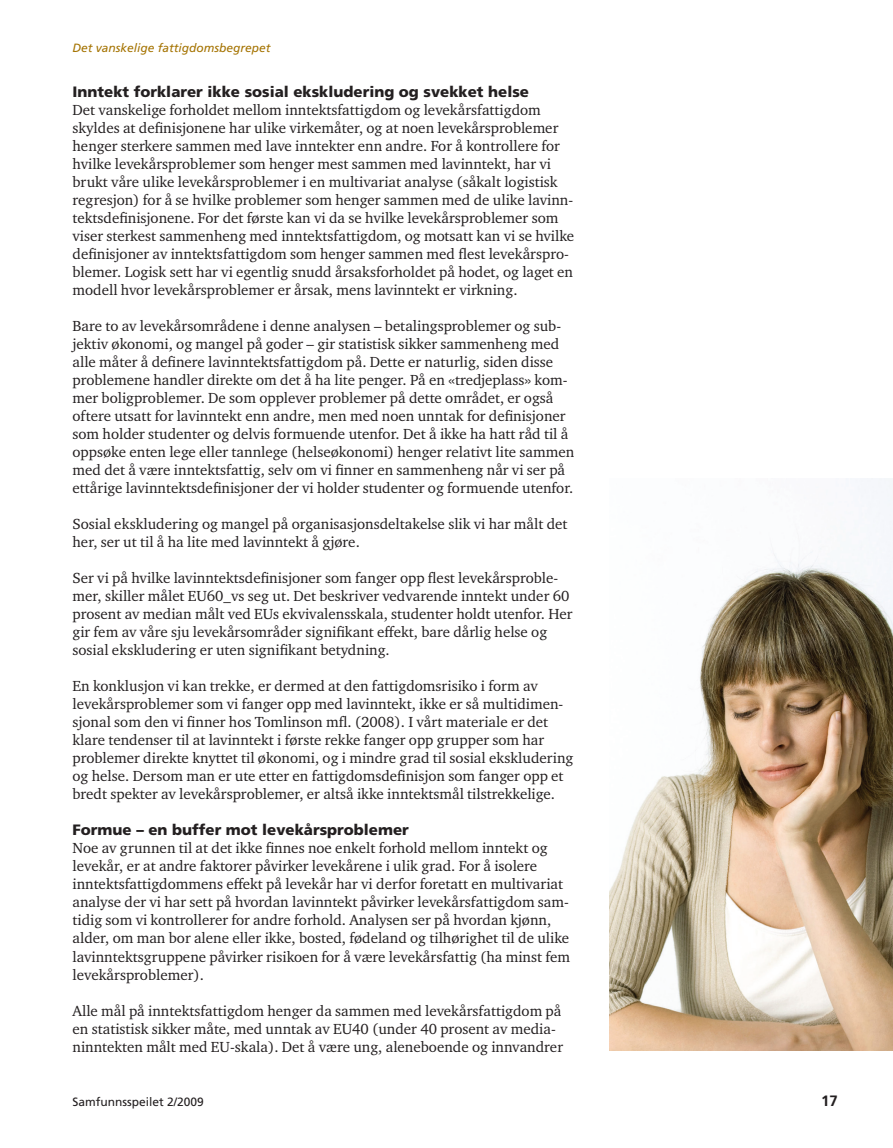
<style>
.page{position:relative;width:893px;height:1148px;background:#fff}
.page>*{position:absolute;margin:0;border:0;box-sizing:border-box;transform-origin:0 0}
.t1{font:15px/18px "Charter ITC Std";color:#231f20}
.t2{font:900 15px "Frutiger";color:#231f20}
.t3{font:700 15px "Frutiger";color:#231f20}
.t4{font:italic 12px "Frutiger";color:#a57403}
.t5{font:12px "Frutiger";color:#231f20}
</style>
<div class="page">
<img style="left:610px;top:478px;width:283px;height:572px">
<p class="t4" style="left:73px;top:41px;width:200px">Det vanskelige fattigdomsbegrepet</p>
<p class="t2" style="left:73px;top:83px;width:458px">Inntekt forklarer ikke sosial ekskludering og svekket helse</p>
<p class="t1" style="left:73px;top:101px;width:503px">Det vanskelige forholdet mellom inntektsfattigdom og levekårsfattigdom skyldes at definisjonene har ulike virkemåter, og at noen levekårsproblemer henger sterkere sammen med lave inntekter enn andre. For å kontrollere for hvilke levekårsproblemer som henger mest sammen med lavinntekt, har vi brukt våre ulike levekårsproblemer i en multivariat analyse (såkalt logistisk regresjon) for å se hvilke problemer som henger sammen med de ulike lavinn&shy;tektsdefinisjonene. For det første kan vi da se hvilke levekårsproblemer som viser sterkest sammenheng med inntektsfattigdom, og motsatt kan vi se hvilke definisjoner av inntektsfattigdom som henger sammen med flest levekårspro&shy;blemer. Logisk sett har vi egentlig snudd årsaksforholdet på hodet, og laget en modell hvor levekårsproblemer er årsak, mens lavinntekt er virkning.</p>
<p class="t1" style="left:73px;top:317px;width:503px">Bare to av levekårsområdene i denne analysen – betalingsproblemer og sub&shy;jektiv økonomi, og mangel på goder – gir statistisk sikker sammenheng med alle måter å definere lavinntektsfattigdom på. Dette er naturlig, siden disse problemene handler direkte om det å ha lite penger. På en «tredjeplass» kom&shy;mer boligproblemer. De som opplever problemer på dette området, er også oftere utsatt for lavinntekt enn andre, men med noen unntak for definisjoner som holder studenter og delvis formuende utenfor. Det å ikke ha hatt råd til å oppsøke enten lege eller tannlege (helseøkonomi) henger relativt lite sammen med det å være inntektsfattig, selv om vi finner en sammenheng når vi ser på ettårige lavinntektsdefinisjoner der vi holder studenter og formuende utenfor.</p>
<p class="t1" style="left:73px;top:515px;width:496px">Sosial ekskludering og mangel på organisasjonsdeltakelse slik vi har målt det her, ser ut til å ha lite med lavinntekt å gjøre.</p>
<p class="t1" style="left:73px;top:569px;width:502px">Ser vi på hvilke lavinntektsdefinisjoner som fanger opp flest levekårsproble&shy;mer, skiller målet EU60_vs seg ut. Det beskriver vedvarende inntekt under 60 prosent av median målt ved EUs ekvivalensskala, studenter holdt utenfor. Her gir fem av våre sju levekårsområder signifikant effekt, bare dårlig helse og sosial ekskludering er uten signifikant betydning.</p>
<p class="t1" style="left:73px;top:677px;width:502px">En konklusjon vi kan trekke, er dermed at den fattigdomsrisiko i form av levekårsproblemer som vi fanger opp med lavinntekt, ikke er så multidimen&shy;sjonal som den vi finner hos Tomlinson mfl. (2008). I vårt materiale er det klare tendenser til at lavinntekt i første rekke fanger opp grupper som har problemer direkte knyttet til økonomi, og i mindre grad til sosial ekskludering og helse. Dersom man er ute etter en fattigdomsdefinisjon som fanger opp et bredt spekter av levekårsproblemer, er altså ikke inntektsmål tilstrekkelige.</p>
<p class="t2" style="left:73px;top:821px;width:338px">Formue – en buffer mot levekårsproblemer</p>
<p class="t1" style="left:73px;top:839px;width:499px">Noe av grunnen til at det ikke finnes noe enkelt forhold mellom inntekt og levekår, er at andre faktorer påvirker levekårene i ulik grad. For å isolere inntektsfattigdommens effekt på levekår har vi derfor foretatt en multivariat analyse der vi har sett på hvordan lavinntekt påvirker levekårsfattigdom sam&shy;tidig som vi kontrollerer for andre forhold. Analysen ser på hvordan kjønn, alder, om man bor alene eller ikke, bosted, fødeland og tilhørighet til de ulike lavinntektsgruppene påvirker risikoen for å være levekårsfattig (ha minst fem levekårsproblemer).</p>
<p class="t1" style="left:73px;top:1001px;width:492px">Alle mål på inntektsfattigdom henger da sammen med levekårsfattigdom på en statistisk sikker måte, med unntak av EU40 (under 40 prosent av media&shy;ninntekten målt med EU-skala). Det å være ung, aleneboende og innvandrer</p>
<p class="t5" style="left:73px;top:1095px;width:133px">Samfunnsspeilet 2/2009</p>
<p class="t3" style="left:821px;top:1092px;width:18px">17</p>
</div>
